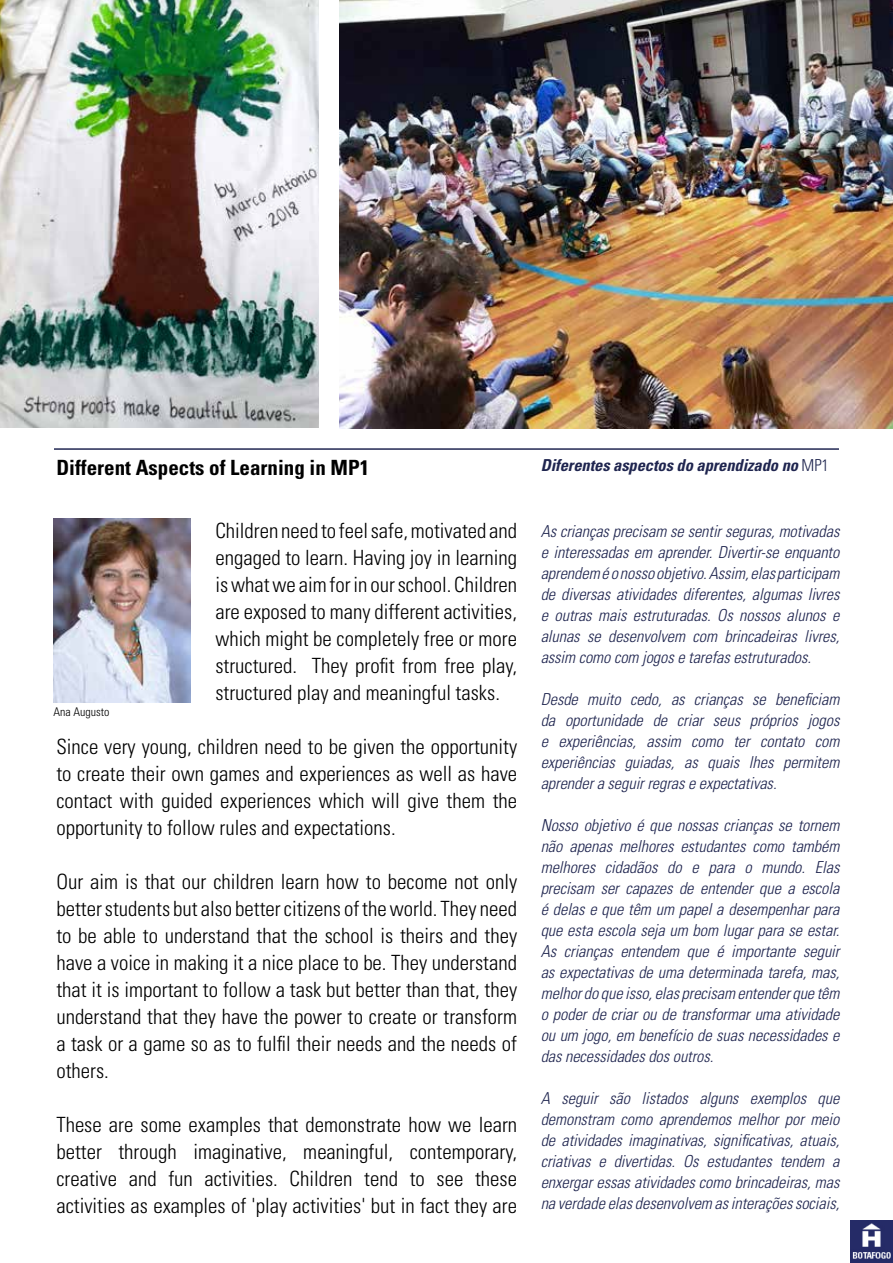
<style>
.page{position:relative;width:893px;height:1263px;background:#fff}
.page>*{position:absolute;margin:0;border:0;box-sizing:border-box;transform-origin:0 0}
.t1{font:300 condensed 21px/27px "Univers LT Std";color:#000;text-align:justify}
.t2{font:700 condensed 21px "Univers LT Std";color:#000}
.t3{font:italic 300 condensed 16.5px/21px "Univers LT Std";letter-spacing:-.005em;color:#1f254f;text-align:justify}
.t4{font:italic 700 condensed 16.5px "Univers LT Std";letter-spacing:-.005em;color:#1f254f}
.t5{font:300 condensed 12px "Univers LT Std";color:#000}
.s1{font-weight:300;font-style:normal}
</style>
<div class="page">
<img style="left:850px;top:1220px;width:43px;height:43px">
<img style="left:0;top:0;width:319px;height:427px">
<img style="left:339px;top:0;width:554px;height:428px">
<hr style="left:54px;top:448px;width:785px;height:2px;background:#212753">
<img style="left:54px;top:518px;width:136px;height:185px">
<p class="t2" style="left:56px;top:454px;width:314px">Different Aspects of Learning in MP1</p>
<p class="t1" style="left:215px;top:517px;width:303px">Children need to feel safe, motivated and engaged to learn. Having joy in learning is what we aim for in our school. Children are exposed to many different activities, which might be completely free or more structured. They profit from free play, structured play and meaningful tasks.</p>
<p class="t1" style="left:56px;top:733px;width:462px">Since very young, children need to be given the opportunity to create their own games and experiences as well as have contact with guided experiences which will give them the opportunity to follow rules and expectations.</p>
<p class="t1" style="left:56px;top:868px;width:462px">Our aim is that our children learn how to become not only better students but also better citizens of the world. They need to be able to understand that the school is theirs and they have a voice in making it a nice place to be. They understand that it is important to follow a task but better than that, they understand that they have the power to create or transform a task or a game so as to fulfil their needs and the needs of others.</p>
<p class="t1" style="left:56px;top:1111px;width:462px">These are some examples that demonstrate how we learn better through imaginative, meaningful, contemporary, creative and fun activities. Children tend to see these activities as examples of 'play activities' but in fact they are</p>
<p class="t5" style="left:54px;top:705px;width:57px">Ana Augusto</p>
<p class="t4" style="left:541px;top:455px;width:290px">Diferentes aspectos do aprendizado no <span class="s1">MP1</span></p>
<p class="t3" style="left:541px;top:521px;width:300px">As crianças precisam se sentir seguras, motivadas e interessadas em aprender. Divertir-se enquanto aprendem é o nosso objetivo. Assim, elas participam de diversas atividades diferentes, algumas livres e outras mais estruturadas. Os nossos alunos e alunas se desenvolvem com brincadeiras livres, assim como com jogos e tarefas estruturados.</p>
<p class="t3" style="left:541px;top:689px;width:300px">Desde muito cedo, as crianças se beneficiam da oportunidade de criar seus próprios jogos e experiências, assim como ter contato com experiências guiadas, as quais lhes permitem aprender a seguir regras e expectativas.</p>
<p class="t3" style="left:541px;top:815px;width:300px">Nosso objetivo é que nossas crianças se tornem não apenas melhores estudantes como também melhores cidadãos do e para o mundo. Elas precisam ser capazes de entender que a escola é delas e que têm um papel a desempenhar para que esta escola seja um bom lugar para se estar.<br>As crianças entendem que é importante seguir as expectativas de uma determinada tarefa, mas, melhor do que isso, elas precisam entender que têm o poder de criar ou de transformar uma atividade ou um jogo, em benefício de suas necessidades e das necessidades dos outros.</p>
<p class="t3" style="left:541px;top:1088px;width:300px">A seguir são listados alguns exemplos que demonstram como aprendemos melhor por meio de atividades imaginativas, significativas, atuais, criativas e divertidas. Os estudantes tendem a enxergar essas atividades como brincadeiras, mas na verdade elas desenvolvem as interações sociais,</p>
</div>
